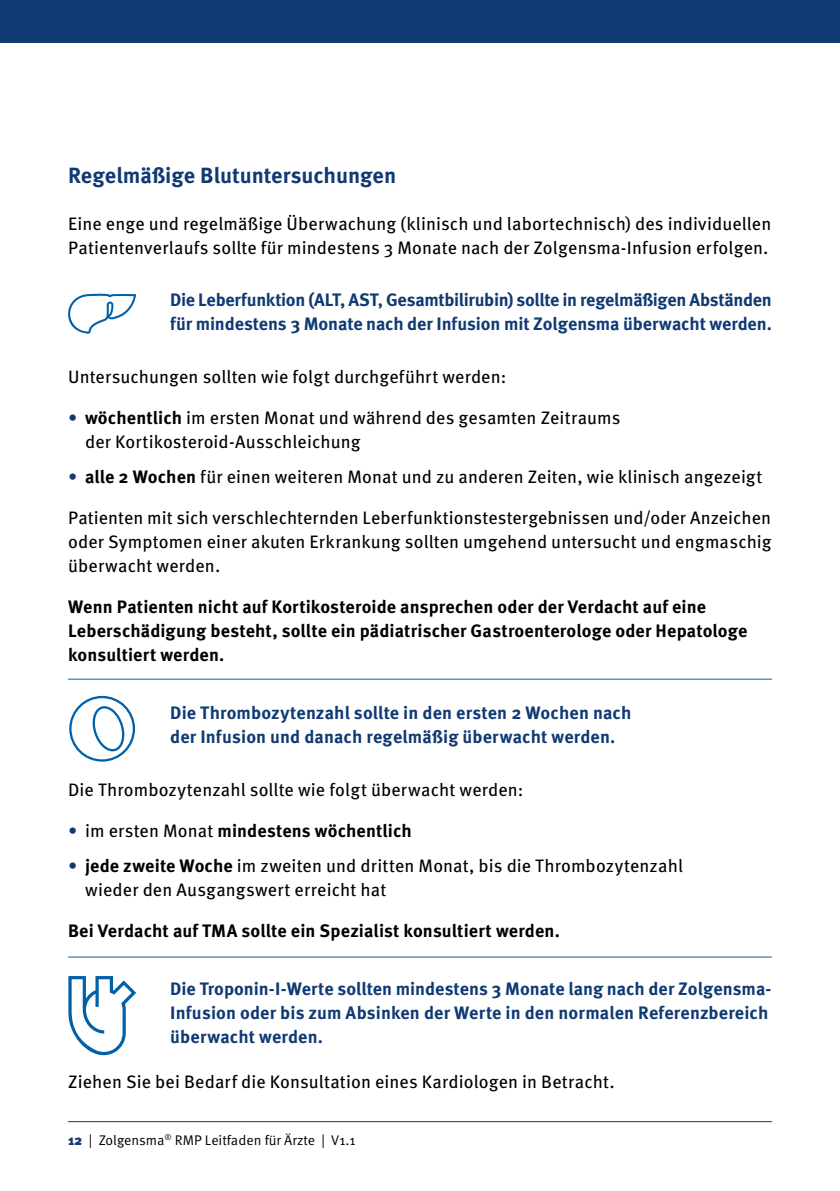
<style>
.page{position:relative;width:840px;height:1191px;background:#fff}
.page>*{position:absolute;margin:0;border:0;box-sizing:border-box;transform-origin:0 0}
.t1{font:700 22px "Meta Pro";color:#103a74}
.t2{font:18px/24px "Meta Pro";letter-spacing:.005em;color:#000}
.t3{font:700 18px/24px "Meta Pro";color:#103a74}
.t4{font:700 18px/24px "Meta Pro";letter-spacing:.005em;color:#000}
.t5{font:14px "Meta Pro Norm";color:#000}
.s1{color:#103a74}
.s2{font-weight:700}
.s3{font-weight:400;color:#103a74}
.s4{font-weight:400}
.s5{font-family:"Meta Pro";font-weight:900;color:#103a74}
</style>
<div class="page">
<hr style="left:68px;top:1121px;width:703px;height:1px;background:#103a74">
<div style="left:0;top:0;width:839px;height:43px;background:#103a74"></div>
<svg style="left:68px;top:293px;width:68px;height:41px"></svg>
<div style="left:69px;top:696px;width:66px;height:65px;border:2px solid #0061ab;border-radius:50%"></div>
<svg style="left:92px;top:702px;width:33px;height:53px"></svg>
<svg style="left:68px;top:976px;width:68px;height:79px"></svg>
<hr style="left:68px;top:679px;width:703px;height:1px;background:#0061ab">
<hr style="left:68px;top:956px;width:703px;height:1px;background:#0061ab">
<p class="t1" style="left:68px;top:158px;width:329px">Regelmäßige Blutuntersuchungen</p>
<p class="t2" style="left:68px;top:211px;width:704px">Eine enge und regelmäßige Überwachung (klinisch und labortechnisch) des individuellen<br>Patientenverlaufs sollte für mindestens 3 Monate nach der Zolgensma-Infusion erfolgen.</p>
<p class="t3" style="left:170px;top:287px;width:603px">Die Leberfunktion (ALT, AST, Gesamtbilirubin) sollte in regelmäßigen Abständen für mindestens 3 Monate nach der Infusion mit Zolgensma überwacht werden.</p>
<p class="t2" style="left:68px;top:363px;width:439px">Untersuchungen sollten wie folgt durchgeführt werden:</p>
<p class="t2" style="left:85px;top:404px;width:536px;text-indent:-17px"><span class="s1">•</span> <span class="s2">wöchentlich</span> im ersten Monat und während des gesamten Zeitraums der Kortikosteroid-Ausschleichung</p>
<p class="t2" style="left:68px;top:464px;width:695px"><span class="s1">•</span> <span class="s2">alle 2 Wochen</span> für einen weiteren Monat und zu anderen Zeiten, wie klinisch angezeigt</p>
<p class="t2" style="left:68px;top:505px;width:704px;text-align:justify">Patienten mit sich verschlechternden Leberfunktionstestergebnissen und/oder Anzeichen oder Symptomen einer akuten Erkrankung sollten umgehend untersucht und engmaschig überwacht werden.</p>
<p class="t4" style="left:68px;top:594px;width:680px">Wenn Patienten nicht auf Kortikosteroide ansprechen oder der Verdacht auf eine<br>Leberschädigung besteht, sollte ein pädiatrischer Gastroenterologe oder Hepatologe konsultiert werden.</p>
<p class="t3" style="left:170px;top:700px;width:462px">Die Thrombozytenzahl sollte in den ersten 2 Wochen nach der Infusion und danach regelmäßig überwacht werden.</p>
<p class="t2" style="left:68px;top:776px;width:456px">Die Thrombozytenzahl sollte wie folgt überwacht werden:</p>
<p class="t4" style="left:68px;top:817px;width:345px"><span class="s3">•</span> <span class="s4">im ersten Monat</span> mindestens wöchentlich</p>
<p class="t2" style="left:85px;top:852px;width:599px;text-indent:-17px"><span class="s1">•</span> <span class="s2">jede zweite Woche</span> im zweiten und dritten Monat, bis die Thrombozytenzahl wieder den Ausgangswert erreicht hat</p>
<p class="t4" style="left:68px;top:917px;width:493px">Bei Verdacht auf TMA sollte ein Spezialist konsultiert werden.</p>
<p class="t3" style="left:170px;top:975px;width:602px">Die Troponin-I-Werte sollten mindestens 3 Monate lang nach der Zolgensma-<br>Infusion oder bis zum Absinken der Werte in den normalen Referenzbereich überwacht werden.</p>
<p class="t2" style="left:68px;top:1068px;width:548px">Ziehen Sie bei Bedarf die Konsultation eines Kardiologen in Betracht.</p>
<p class="t5" style="left:68px;top:1129px;width:289px"><span class="s5">12</span> | Zolgensma<sup>®</sup> RMP Leitfaden für Ärzte | V1.1</p>
</div>
